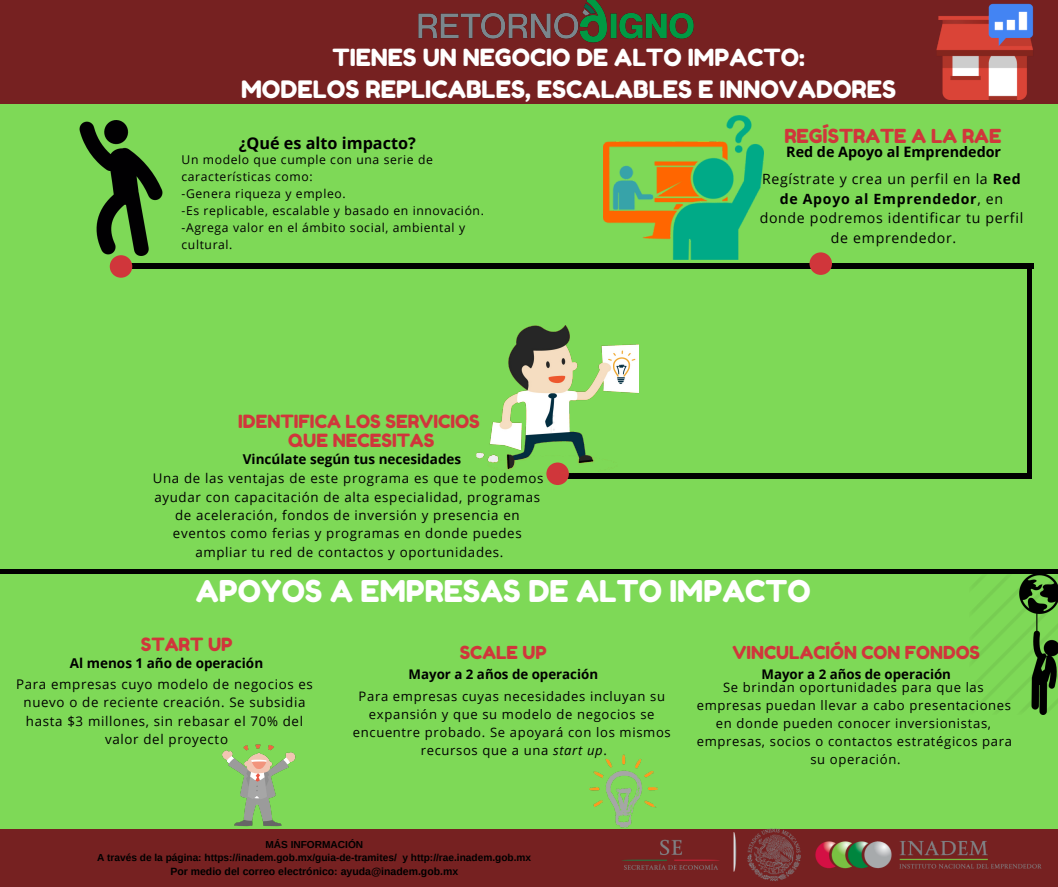
<style>
.page{position:relative;width:1058px;height:887px;background:#fff}
.page>*{position:absolute;margin:0;border:0;box-sizing:border-box;transform-origin:0 0}
.t1{font:30px "Fredoka One";color:#fff}
.t2{font:24px "Fredoka One";color:#fff}
.t3{font:23.7px "Fredoka One";color:#fff}
.t4{font:19.35px "Fredoka One";color:#d0363b}
.t5{font:18.15px/19px "Fredoka One";color:#d0363b;text-align:center}
.t6{font:17.85px "Fredoka One";color:#d0363b}
.t7{font:700 16.2px "Open Sans";color:#000}
.t8{font:700 14.4px "Open Sans";color:#000}
.t9{font:14.1px/19.5px "Open Sans";letter-spacing:.05em;color:#000;text-align:center}
.t10{font:700 13.5px "Open Sans";color:#000}
.t11{font:13.35px/18.5px "Open Sans";letter-spacing:.05em;color:#000;text-align:center}
.t12{font:700 13.35px "Open Sans";color:#000}
.t13{font:13.05px/18.1px "Open Sans";letter-spacing:.05em;color:#000;text-align:center}
.t14{font:12.15px/17px "Open Sans";letter-spacing:.05em;color:#000}
.t15{font:700 10.5px "Arimo";color:#000}
.t16{font:700 10.2px/13.5px "Arimo";color:#000;text-align:center}
.s1{font-weight:700}
.s2{font-style:italic}
</style>
<div class="page">
<div style="left:0;top:0;width:1058px;height:886px;background:#7ed957"></div>
<div style="left:0;top:0;width:1058px;height:104px;background:#762121"></div>
<div style="left:121px;top:263px;width:912px;height:6px;background:#000"></div>
<img style="left:936px;top:3px;width:98px;height:97px">
<svg style="left:110px;top:255px;width:22px;height:23px"></svg>
<img style="left:79px;top:120px;width:84px;height:135px">
<img style="left:418px;top:0;width:276px;height:43px">
<svg style="left:809px;top:252px;width:23px;height:23px"></svg>
<hr style="left:1027px;top:263px;width:4px;height:213px;background:#000">
<div style="left:564px;top:473px;width:467px;height:6px;background:#000"></div>
<svg style="left:546px;top:473px;width:23px;height:12px"></svg>
<div style="left:0;top:828px;width:1057px;height:58px;background:#762121"></div>
<hr style="left:0;top:569px;width:1058px;height:4px;background:#000">
<img style="left:622px;top:828px;width:436px;height:58px">
<img style="left:604px;top:116px;width:159px;height:144px">
<img style="left:476px;top:325px;width:162px;height:148px">
<img style="left:222px;top:744px;width:74px;height:82px">
<img style="left:577px;top:754px;width:92px;height:88px">
<img style="left:969px;top:573px;width:89px;height:141px">
<h3 class="t3" style="left:332px;top:43px;width:474px">TIENES UN NEGOCIO DE ALTO IMPACTO:</h3>
<h2 class="t2" style="left:241px;top:75px;width:656px">MODELOS REPLICABLES, ESCALABLES E INNOVADORES</h2>
<p class="t7" style="left:239px;top:131px;width:178px">¿Qué es alto impacto?</p>
<p class="t14" style="left:181px;top:151px;width:304px">Un modelo que cumple con una serie de características como:<br>-Genera riqueza y empleo.<br>-Es replicable, escalable y basado en innovación. -Agrega valor en el ámbito social, ambiental y cultural.</p>
<h3 class="t4" style="left:784px;top:124px;width:218px">REGÍSTRATE A LA RAE</h3>
<p class="t8" style="left:786px;top:142px;width:216px">Red de Apoyo al Emprendedor</p>
<p class="t9" style="left:759px;top:169px;width:265px">Regístrate y crea un perfil en la <span class="s1">Red de Apoyo al Emprendedor</span>, en donde podremos identificar tu perfil de emprendedor.</p>
<h3 class="t5" style="left:238px;top:411px;width:243px">IDENTIFICA LOS SERVICIOS<br>QUE NECESITAS</h3>
<p class="t10" style="left:243px;top:450px;width:220px">Vincúlate según tus necesidades</p>
<p class="t11" style="left:153px;top:468px;width:392px">Una de las ventajas de este programa es que te podemos ayudar con capacitación de alta especialidad, programas de aceleración, fondos de inversión y presencia en eventos como ferias y programas en donde puedes ampliar tu red de contactos y oportunidades.</p>
<h1 class="t1" style="left:196px;top:573px;width:616px">APOYOS A EMPRESAS DE ALTO IMPACTO</h1>
<h3 class="t5" style="left:141px;top:634px;width:93px">START UP</h3>
<p class="t10" style="left:70px;top:653px;width:195px">Al menos 1 año de operación</p>
<p class="t11" style="left:16px;top:674px;width:298px">Para empresas cuyo modelo de negocios es nuevo o de reciente creación. Se subsidia hasta $3 millones, sin rebasar el 70% del valor del proyecto</p>
<h3 class="t6" style="left:460px;top:642px;width:89px">SCALE UP</h3>
<p class="t12" style="left:408px;top:664px;width:191px">Mayor a 2 años de operación</p>
<p class="t13" style="left:353px;top:686px;width:319px">Para empresas cuyas necesidades incluyan su expansión y que su modelo de negocios se encuentre probado. Se apoyará con los mismos recursos que a una <span class="s2">start up</span>.</p>
<h3 class="t6" style="left:732px;top:642px;width:249px">VINCULACIÓN CON FONDOS</h3>
<p class="t12" style="left:761px;top:664px;width:191px">Mayor a 2 años de operación</p>
<p class="t13" style="left:697px;top:677px;width:317px">Se brindan oportunidades para que las empresas puedan llevar a cabo presentaciones en donde pueden conocer inversionistas, empresas, socios o contactos estratégicos para su operación.</p>
<p class="t16" style="left:97px;top:837px;width:435px">MÁS INFORMACIÓN<br>A través de la página: https://inadem.gob.mx/guia-de-tramites/ y http://rae.inadem.gob.mx</p>
<p class="t15" style="left:170px;top:865px;width:289px">Por medio del correo electrónico: ayuda@inadem.gob.mx</p>
</div>
